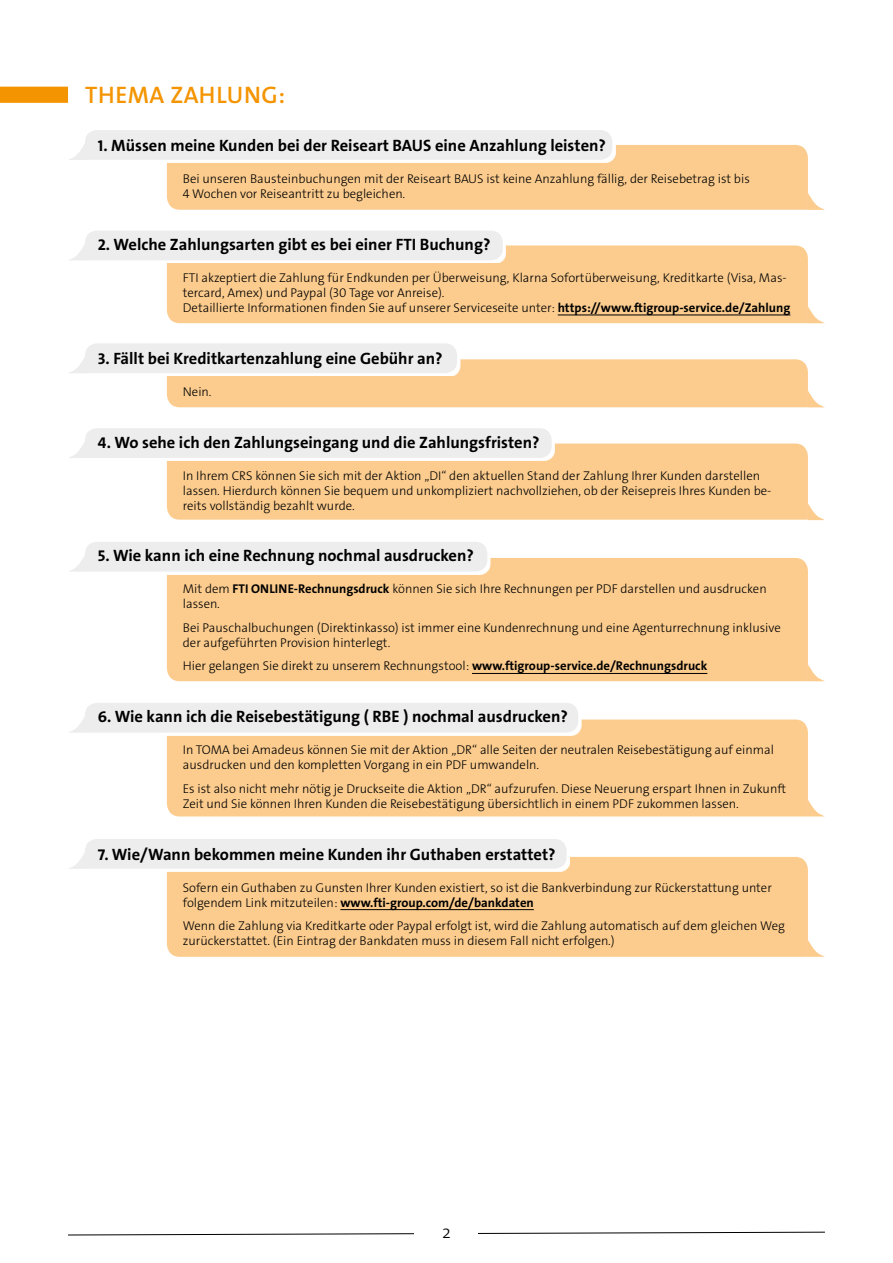
<style>
.page{position:relative;width:893px;height:1263px;background:#fff}
.page>*{position:absolute;margin:0;border:0;box-sizing:border-box;transform-origin:0 0}
.t1{font:600 24px "The Sans Os F";letter-spacing:.02em;color:#f49400}
.t2{font:300 18px "The Sans Os F";color:#000}
.t3{font:700 16.5px "The Sans FTI";color:#000}
.t4{font:300 12.75px/15px "The Sans FTI";color:#000}
.s1{font-weight:700}
</style>
<div class="page">
<svg style="left:808px;top:306px;width:16px;height:17px"></svg>
<svg style="left:808px;top:503px;width:17px;height:17px"></svg>
<svg style="left:808px;top:664px;width:16px;height:17px"></svg>
<svg style="left:808px;top:800px;width:16px;height:16px"></svg>
<svg style="left:808px;top:940px;width:17px;height:17px"></svg>
<div style="left:167px;top:245px;width:641px;height:78px;background:#fccc8e"></div>
<div style="left:167px;top:443px;width:641px;height:77px;background:#fccc8e"></div>
<div style="left:167px;top:558px;width:641px;height:123px;background:#fccc8e"></div>
<div style="left:167px;top:719px;width:641px;height:97px;background:#fccc8e"></div>
<div style="left:167px;top:857px;width:641px;height:100px;background:#fccc8e"></div>
<div style="left:88px;top:234px;width:418px;height:29px;background:#fff"></div>
<div style="left:88px;top:431px;width:467px;height:30px;background:#fff"></div>
<div style="left:88px;top:545px;width:402px;height:30px;background:#fff"></div>
<div style="left:88px;top:706px;width:493px;height:30px;background:#fff"></div>
<div style="left:88px;top:842px;width:482px;height:30px;background:#fff"></div>
<svg style="left:69px;top:130px;width:756px;height:80px"></svg>
<div style="left:70px;top:231px;width:433px;height:29px;background:#ededed"></div>
<svg style="left:70px;top:343px;width:754px;height:64px"></svg>
<div style="left:69px;top:428px;width:483px;height:30px;background:#ededed"></div>
<div style="left:69px;top:542px;width:418px;height:30px;background:#ededed"></div>
<div style="left:69px;top:703px;width:509px;height:30px;background:#ededed"></div>
<div style="left:69px;top:839px;width:498px;height:30px;background:#ededed"></div>
<svg style="left:68px;top:1232px;width:757px;height:3px"></svg>
<div style="left:415px;top:1225px;width:63px;height:38px;background:#fff"></div>
<hr style="left:558px;top:315px;width:232px;height:1px;background:#000">
<hr style="left:472px;top:673px;width:235px;height:1px;background:#000">
<hr style="left:340px;top:909px;width:194px;height:1px;background:#000">
<div style="left:0;top:87px;width:68px;height:16px;background:#f49400"></div>
<h1 class="t1" style="left:85px;top:79px;width:201px">THEMA ZAHLUNG:</h1>
<p class="t3" style="left:98px;top:135px;width:510px">1. Müssen meine Kunden bei der Reiseart BAUS eine Anzahlung leisten?</p>
<p class="t4" style="left:183px;top:171px;width:568px">Bei unseren Bausteinbuchungen mit der Reiseart BAUS ist keine Anzahlung fällig, der Reisebetrag ist bis<br>4 Wochen vor Reiseantritt zu begleichen.</p>
<p class="t3" style="left:98px;top:234px;width:394px">2. Welche Zahlungsarten gibt es bei einer FTI Buchung?</p>
<p class="t4" style="left:183px;top:270px;width:609px">FTI akzeptiert die Zahlung für Endkunden per Überweisung, Klarna Sofortüberweisung, Kreditkarte (Visa, Mas&shy;tercard, Amex) und Paypal (30 Tage vor Anreise).<br>Detaillierte Informationen finden Sie auf unserer Serviceseite unter: <span class="s1">https://www.ftigroup-service.de/Zahlung</span></p>
<p class="t3" style="left:98px;top:348px;width:346px">3. Fällt bei Kreditkartenzahlung eine Gebühr an?</p>
<p class="t4" style="left:183px;top:384px;width:30px">Nein.</p>
<p class="t3" style="left:98px;top:431px;width:443px">4. Wo sehe ich den Zahlungseingang und die Zahlungsfristen?</p>
<p class="t4" style="left:183px;top:468px;width:590px">In Ihrem CRS können Sie sich mit der Aktion „DI“ den aktuellen Stand der Zahlung Ihrer Kunden darstellen lassen. Hierdurch können Sie bequem und unkompliziert nachvollziehen, ob der Reisepreis Ihres Kunden be&shy;reits vollständig bezahlt wurde.</p>
<p class="t3" style="left:98px;top:545px;width:378px">5. Wie kann ich eine Rechnung nochmal ausdrucken?</p>
<p class="t4" style="left:183px;top:582px;width:585px">Mit dem <span class="s1">FTI ONLINE-Rechnungsdruck</span> können Sie sich Ihre Rechnungen per PDF darstellen und ausdrucken lassen.</p>
<p class="t4" style="left:183px;top:620px;width:599px">Bei Pauschalbuchungen (Direktinkasso) ist immer eine Kundenrechnung und eine Agenturrechnung inklusive der aufgeführten Provision hinterlegt.</p>
<p class="t4" style="left:183px;top:659px;width:526px">Hier gelangen Sie direkt zu unserem Rechnungstool: <span class="s1">www.ftigroup-service.de/Rechnungsdruck</span></p>
<p class="t3" style="left:98px;top:706px;width:472px">6. Wie kann ich die Reisebestätigung ( RBE ) nochmal ausdrucken?</p>
<p class="t4" style="left:183px;top:743px;width:593px">In TOMA bei Amadeus können Sie mit der Aktion „DR“ alle Seiten der neutralen Reisebestätigung auf einmal ausdrucken und den kompletten Vorgang in ein PDF umwandeln.</p>
<p class="t4" style="left:183px;top:781px;width:605px">Es ist also nicht mehr nötig je Druckseite die Aktion „DR“ aufzurufen. Diese Neuerung erspart Ihnen in Zukunft<br>Zeit und Sie können Ihren Kunden die Reisebestätigung übersichtlich in einem PDF zukommen lassen.</p>
<p class="t3" style="left:98px;top:843px;width:459px">7. Wie/Wann bekommen meine Kunden ihr Guthaben erstattet?</p>
<p class="t4" style="left:183px;top:880px;width:590px">Sofern ein Guthaben zu Gunsten Ihrer Kunden existiert, so ist die Bankverbindung zur Rückerstattung unter folgendem Link mitzuteilen: <span class="s1">www.fti-group.com/de/bankdaten</span></p>
<p class="t4" style="left:183px;top:918px;width:604px">Wenn die Zahlung via Kreditkarte oder Paypal erfolgt ist, wird die Zahlung automatisch auf dem gleichen Weg zurückerstattet. (Ein Eintrag der Bankdaten muss in diesem Fall nicht erfolgen.)</p>
<h2 class="t2" style="left:442px;top:1220px;width:10px">2</h2>
</div>
